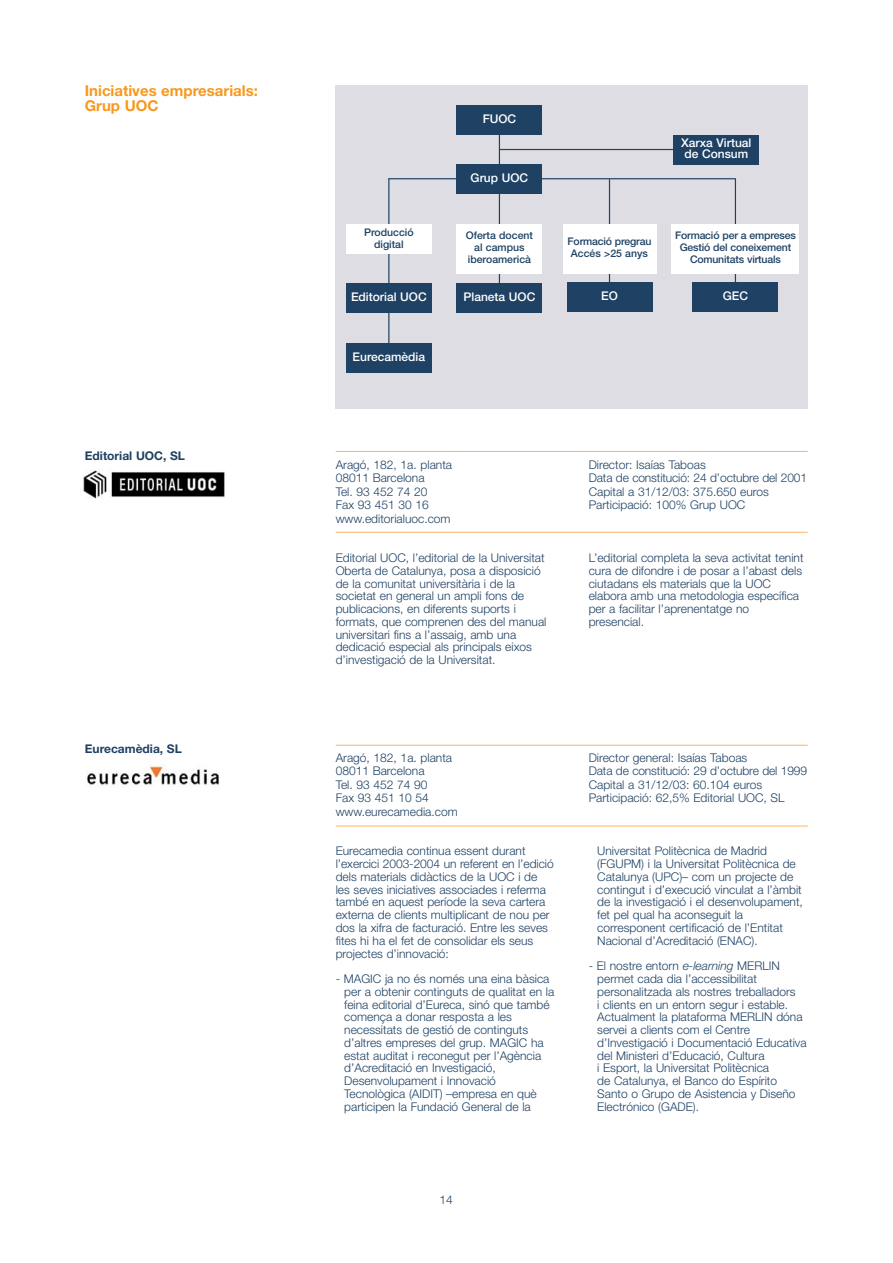
<style>
.page{position:relative;width:893px;height:1263px;background:#fff}
.page>*{position:absolute;margin:0;border:0;box-sizing:border-box;transform-origin:0 0}
.t1{font:700 15px/15px "Helvetica Neue";color:#f8981d}
.t2{font:300 12px/12.8px "Helvetica Neue";color:#1e4164}
.t3{font:500 12px/10.5px "Helvetica Neue";color:#fff}
.t4{font:700 12px "Helvetica Neue";color:#1e4164}
.t5{font:500 10.5px/12px "Helvetica Neue";letter-spacing:-.015em;color:#1e4164;text-align:center}
.s1{font-style:italic}
</style>
<div class="page">
<img style="left:83px;top:470px;width:142px;height:29px">
<img style="left:87px;top:765px;width:132px;height:22px">
<div style="left:336px;top:86px;width:472px;height:323px;background:#dedde3"></div>
<hr style="left:499px;top:149px;width:175px;height:1px;background:#1e4164">
<hr style="left:388px;top:178px;width:347px;height:1px;background:#1e4164">
<hr style="left:499px;top:125px;width:1px;height:186px;background:#1e4164">
<hr style="left:609px;top:179px;width:1px;height:132px;background:#1e4164">
<hr style="left:735px;top:178px;width:1px;height:108px;background:#1e4164">
<hr style="left:388px;top:178px;width:1px;height:173px;background:#1e4164">
<div style="left:457px;top:105px;width:85px;height:30px;background:#1e4164"></div>
<div style="left:674px;top:135px;width:85px;height:29px;background:#1e4164"></div>
<div style="left:457px;top:283px;width:85px;height:30px;background:#1e4164"></div>
<div style="left:567px;top:282px;width:85px;height:30px;background:#1e4164"></div>
<div style="left:693px;top:282px;width:85px;height:30px;background:#1e4164"></div>
<div style="left:346px;top:283px;width:85px;height:30px;background:#1e4164"></div>
<div style="left:346px;top:343px;width:85px;height:30px;background:#1e4164"></div>
<div style="left:346px;top:224px;width:85px;height:30px;background:#fff"></div>
<div style="left:457px;top:224px;width:85px;height:50px;background:#fff"></div>
<div style="left:563px;top:224px;width:93px;height:50px;background:#fff"></div>
<div style="left:672px;top:224px;width:127px;height:50px;background:#fff"></div>
<hr style="left:336px;top:451px;width:472px;height:1px;background:#fbb361">
<hr style="left:336px;top:532px;width:472px;height:1px;background:#fbb361">
<hr style="left:336px;top:745px;width:472px;height:1px;background:#fbb361">
<hr style="left:336px;top:826px;width:472px;height:1px;background:#fbb361">
<div style="left:457px;top:164px;width:85px;height:30px;background:#1e4164"></div>
<p class="t1" style="left:85px;top:85px;width:175px">Iniciatives empresarials:<br>Grup UOC</p>
<p class="t4" style="left:85px;top:451px;width:102px">Editorial UOC, SL</p>
<p class="t4" style="left:85px;top:745px;width:98px">Eurecamèdia, SL</p>
<p class="t3" style="left:483px;top:114px;width:35px">FUOC</p>
<p class="t3" style="left:471px;top:174px;width:59px">Grup UOC</p>
<p class="t3" style="left:681px;top:139px;width:72px">Xarxa Virtual de Consum</p>
<p class="t5" style="left:364px;top:227px;width:51px">Producció digital</p>
<p class="t5" style="left:466px;top:231px;width:69px">Oferta docent al campus iberoamericà</p>
<p class="t5" style="left:568px;top:237px;width:85px">Formació pregrau<br>Accés &gt;25 anys</p>
<p class="t5" style="left:675px;top:231px;width:122px">Formació per a empreses<br>Gestió del coneixement<br>Comunitats virtuals</p>
<p class="t3" style="left:351px;top:293px;width:77px">Editorial UOC</p>
<p class="t3" style="left:463px;top:293px;width:73px">Planeta UOC</p>
<p class="t3" style="left:601px;top:292px;width:18px">EO</p>
<p class="t3" style="left:723px;top:292px;width:27px">GEC</p>
<p class="t3" style="left:353px;top:353px;width:74px">Eurecamèdia</p>
<p class="t2" style="left:336px;top:459px;width:118px;line-height:13.5px">Aragó, 182, 1a. planta<br>08011 Barcelona<br>Tel. 93 452 74 20<br>Fax 93 451 30 16 www.editorialuoc.com</p>
<p class="t2" style="left:589px;top:459px;width:220px;line-height:13.5px">Director: Isaías Taboas<br>Data de constitució: 24 d’octubre del 2001<br>Capital a 31/12/03: 375.650 euros<br>Participació: 100% Grup UOC</p>
<p class="t2" style="left:336px;top:552px;width:212px">Editorial UOC, l’editorial de la Universitat Oberta de Catalunya, posa a disposició de la comunitat universitària i de la societat en general un ampli fons de publicacions, en diferents suports i formats, que comprenen des del manual universitari fins a l’assaig, amb una dedicació especial als principals eixos d’investigació de la Universitat.</p>
<p class="t2" style="left:589px;top:552px;width:216px">L’editorial completa la seva activitat tenint cura de difondre i de posar a l’abast dels ciutadans els materials que la UOC elabora amb una metodologia específica per a facilitar l’aprenentatge no presencial.</p>
<p class="t2" style="left:336px;top:752px;width:124px;line-height:13.5px">Aragó, 182, 1a. planta<br>08011 Barcelona<br>Tel. 93 452 74 90<br>Fax 93 451 10 54 www.eurecamedia.com</p>
<p class="t2" style="left:589px;top:752px;width:220px;line-height:13.5px">Director general: Isaías Taboas<br>Data de constitució: 29 d’octubre del 1999<br>Capital a 31/12/03: 60.104 euros Participació: 62,5% Editorial UOC, SL</p>
<p class="t2" style="left:336px;top:846px;width:219px">Eurecamedia continua essent durant l’exercici 2003-2004 un referent en l’edició dels materials didàctics de la UOC i de les seves iniciatives associades i referma també en aquest període la seva cartera externa de clients multiplicant de nou per dos la xifra de facturació. Entre les seves fites hi ha el fet de consolidar els seus projectes d’innovació:</p>
<p class="t2" style="left:344px;top:973px;width:212px;text-indent:-9px">- MAGIC ja no és només una eina bàsica per a obtenir continguts de qualitat en la feina editorial d’Eureca, sinó que també comença a donar resposta a les necessitats de gestió de continguts d’altres empreses del grup. MAGIC ha estat auditat i reconegut per l’Agència d’Acreditació en Investigació, Desenvolupament i Innovació Tecnològica (AIDIT) –empresa en què participen la Fundació General de la</p>
<p class="t2" style="left:597px;top:846px;width:207px">Universitat Politècnica de Madrid (FGUPM) i la Universitat Politècnica de Catalunya (UPC)– com un projecte de contingut i d’execució vinculat a l’àmbit de la investigació i el desenvolupament, fet pel qual ha aconseguit la corresponent certificació de l’Entitat Nacional d’Acreditació (ENAC).</p>
<p class="t2" style="left:597px;top:961px;width:211px;text-indent:-9px">- El nostre entorn <span class="s1">e-learning</span> MERLIN permet cada dia l’accessibilitat personalitzada als nostres treballadors<br>i clients en un entorn segur i estable.<br>Actualment la plataforma MERLIN dóna servei a clients com el Centre d’Investigació i Documentació Educativa del Ministeri d’Educació, Cultura<br>i Esport, la Universitat Politècnica<br>de Catalunya, el Banco do Espírito Santo o Grupo de Asistencia y Diseño Electrónico (GADE).</p>
<p class="t2" style="left:440px;top:1195px;width:15px">14</p>
</div>
